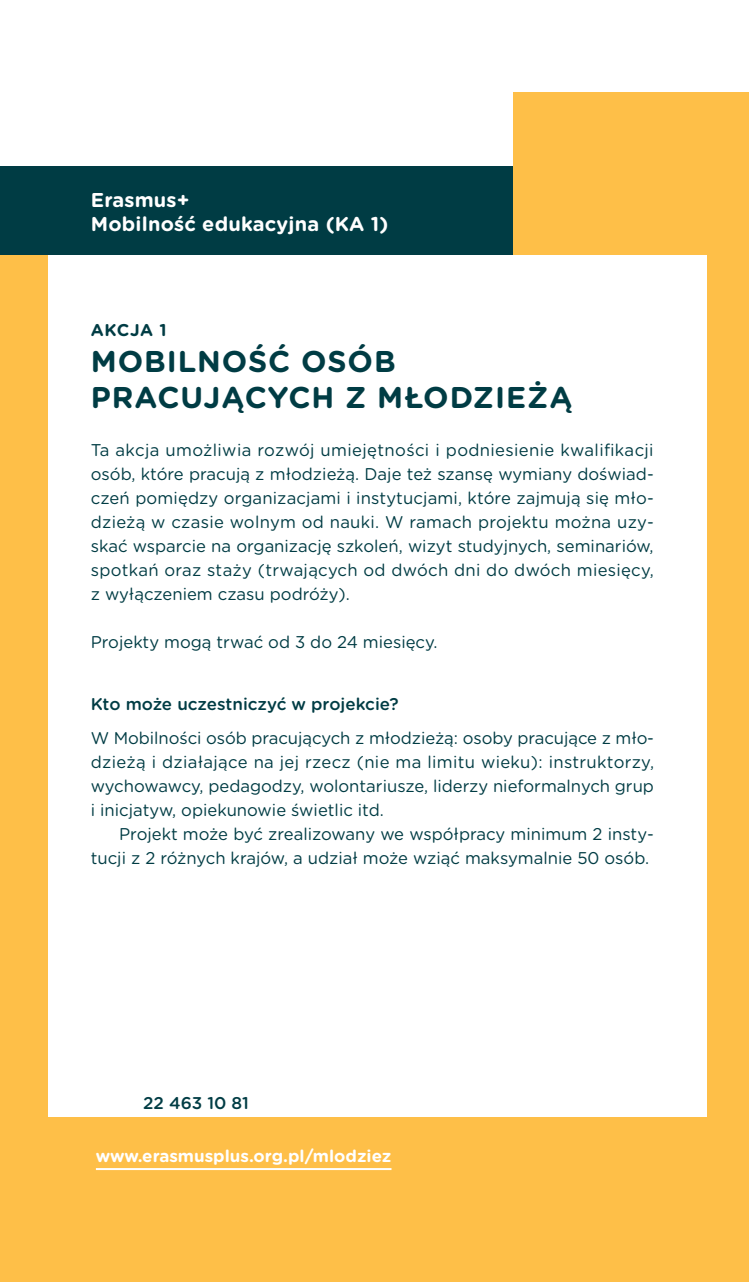
<style>
.page{position:relative;width:749px;height:1282px;background:#fff}
.page>*{position:absolute;margin:0;border:0;box-sizing:border-box;transform-origin:0 0}
.t1{font:700 30px/36px "Gotham Rounded";letter-spacing:.03em;color:#003c44}
.t2{font:700 20px/24px "Gotham Rounded";color:#fff}
.t3{font:17px/24px "Gotham Rounded";color:#003c44;text-align:justify}
.t4{font:500 17px "Gotham Rounded";color:#003c44}
.t5{font:700 17px "Gotham Rounded";color:#fff}
.t6{font:700 17px "Gotham Rounded";letter-spacing:.035em;color:#003c44}
</style>
<div class="page">
<div style="left:0;top:92px;width:748px;height:1189px;background:#febf48"></div>
<div style="left:96px;top:1087px;width:30px;height:32px;background:linear-gradient(to right,#febf48,#febf48)"></div>
<div style="left:0;top:0;width:513px;height:167px;background:#fff"></div>
<div style="left:48px;top:255px;width:658px;height:861px;background:#fff"></div>
<div style="left:0;top:167px;width:513px;height:88px;background:#003c44"></div>
<hr style="left:748px;top:92px;width:1px;height:89px;background:#003c44">
<hr style="left:96px;top:1167px;width:295px;height:2px;background:#fff">
<p class="t2" style="left:91px;top:187px;width:299px">Erasmus+<br>Mobilność edukacyjna (KA 1)</p>
<p class="t6" style="left:91px;top:318px;width:77px">Akcja 1</p>
<h1 class="t1" style="left:91px;top:342px;width:483px">Mobilność osób pracujących z młodzieżą</h1>
<p class="t3" style="left:91px;top:437px;width:564px">Ta akcja umożliwia rozwój umiejętności i podniesienie kwalifikacji osób, które pracują z młodzieżą. Daje też szansę wymiany doświad&shy;czeń pomiędzy organizacjami i instytucjami, które zajmują się mło&shy;dzieżą w czasie wolnym od nauki. W ramach projektu można uzy&shy;skać wsparcie na organizację szkoleń, wizyt studyjnych, seminariów, spotkań oraz staży (trwających od dwóch dni do dwóch miesięcy, z wyłączeniem czasu podróży).</p>
<p class="t3" style="left:91px;top:629px;width:348px">Projekty mogą trwać od 3 do 24 miesięcy.</p>
<p class="t4" style="left:91px;top:692px;width:309px">Kto może uczestniczyć w projekcie?</p>
<p class="t3" style="left:91px;top:725px;width:564px">W Mobilności osób pracujących z młodzieżą: osoby pracujące z mło&shy;dzieżą i działające na jej rzecz (nie ma limitu wieku): instruktorzy, wychowawcy, pedagodzy, wolontariusze, liderzy nieformalnych grup i inicjatyw, opiekunowie świetlic itd.</p>
<p class="t3" style="left:91px;top:821px;width:564px;text-align:right">Projekt może być zrealizowany we współpracy minimum 2 insty&shy;tucji z 2 różnych krajów, a udział może wziąć maksymalnie 50 osób.</p>
<p class="t4" style="left:143px;top:1090px;width:107px">22 463 10 81</p>
<p class="t5" style="left:96px;top:1143px;width:297px">www.erasmusplus.org.pl/mlodziez</p>
</div>
